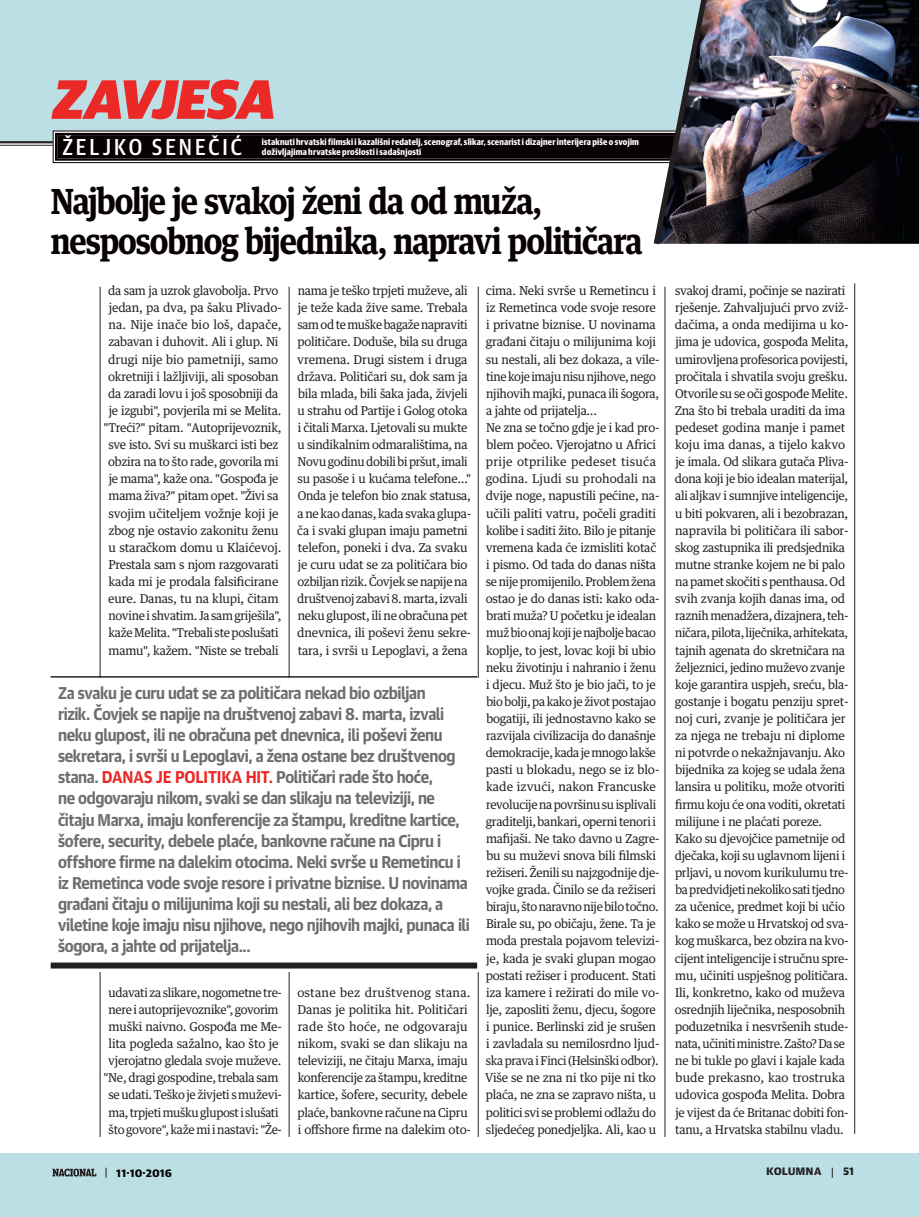
<style>
.page{position:relative;width:919px;height:1217px;background:#fff}
.page>*{position:absolute;margin:0;border:0;box-sizing:border-box;transform-origin:0 0}
.t1{font:italic 900 55.5px "Guardian Sans";letter-spacing:-.01em;color:#eb2927}
.Paragraph_Style_2{font:700 34.8px/40.5px "Guardian Text Egyp";letter-spacing:-.035em;color:#080302;scale:.9 1}
._1nadnaslov{font:500 23.1px "Guardian Sans Cond";letter-spacing:.13em;color:#fff}
._1_TXT_9_12_100_inic{font:700 16.5px/21px "Guardian Text Sans";letter-spacing:-.025em;color:#6c6d70;scale:.94 1}
.t2{font:12.15px/17.1px "Guardian Text Egyp";letter-spacing:-.025em;color:#231f20;scale:.96 1}
.t3{font:12.15px/17.1px "Guardian Text Egyp";letter-spacing:-.025em;color:#231f20}
.t4{font:12.15px/17.1px "Guardian Text Egyp";letter-spacing:-.025em;color:#231f20;text-align:center;scale:.95 1}
.t5{font:900 12.15px "Guardian Text Sans";color:#040503}
.t6{font:900 12.15px "Guardian Text Sans";color:#231f20}
._1naslov_glavni_REVI{font:700 9px/10.5px "Guardian Sans Cond";letter-spacing:.02em;color:#fff}
.s1{color:#eb2927}
</style>
<div class="page">
<hr style="left:100px;top:286px;width:1px;height:850px;background:#231f20">
<hr style="left:289px;top:286px;width:1px;height:850px;background:#231f20">
<div style="left:0;top:0;width:918px;height:144px;background:#bcdee5"></div>
<svg style="left:0;top:143px;width:51px;height:2px"></svg>
<hr style="left:0;top:141px;width:918px;height:2px;background:#231f20">
<hr style="left:0;top:145px;width:918px;height:1px;background:#231f20">
<hr style="left:854px;top:283px;width:1px;height:850px;background:#231f20">
<hr style="left:478px;top:286px;width:1px;height:850px;background:#231f20">
<hr style="left:664px;top:286px;width:1px;height:850px;background:#231f20">
<div style="left:0;top:1152px;width:20px;height:64px;background:#bcdee5"></div>
<div style="left:13px;top:1152px;width:905px;height:64px;background:#bcdee5"></div>
<svg style="left:52px;top:1168px;width:44px;height:8px"></svg>
<img style="left:721px;top:0;width:197px;height:244px">
<svg style="left:51px;top:0;width:670px;height:245px"></svg>
<div style="left:50px;top:677px;width:429px;height:294px;background:#fff"></div>
<hr style="left:51px;top:676px;width:426px;height:1px;background:#231f20">
<div style="left:51px;top:962px;width:426px;height:6px;background:#231f20"></div>
<h1 class="t1" style="left:52px;top:57px;width:225px">ZAVJESA</h1>
<p class="_1nadnaslov" style="left:62px;top:130px;width:181px">ŽELJKO SENEČIĆ</p>
<p class="_1naslov_glavni_REVI" style="left:262px;top:136px;width:378px">istaknuti hrvatski filmski i kazališni redatelj, scenograf, slikar, scenarist i dizajner interijera piše o svojim doživljajima hrvatske prošlosti i sadašnjosti</p>
<p class="Paragraph_Style_2" style="left:51px;top:178px;width:659px">Najbolje je svakoj ženi da od muža, nesposobnog bijednika, napravi političara</p>
<p class="t2" style="left:103px;top:281px;width:187px;text-align:center">da sam ja uzrok glavobolja. Prvo jedan, pa dva, pa šaku Plivado&shy;na. Nije inače bio loš, dapače, zabavan i duhovit. Ali i glup. Ni drugi nije bio pametniji, samo okretniji i lažljiviji, ali sposoban da zaradi lovu i još sposobniji da je izgubi", povjerila mi se Melita. "Treći?" pitam. "Autoprijevoznik, sve isto. Svi su muškarci isti bez obzira na to što rade, govorila mi je mama", kaže ona. "Gospođa je mama živa?" pitam opet. "Živi sa svojim učiteljem vožnje koji je zbog nje ostavio zakonitu ženu u staračkom domu u Klaićevoj.<br>Prestala sam s njom razgovarati kada mi je prodala falsificirane eure. Danas, tu na klupi, čitam novine i shvatim. Ja sam griješila", kaže Melita. "Trebali ste poslušati mamu", kažem. "Niste se trebali</p>
<p class="t2" style="left:297px;top:281px;width:183px">nama je teško trpjeti muževe, ali je teže kada žive same. Trebala sam od te muške bagaže napraviti političare. Doduše, bila su druga vremena. Drugi sistem i druga država. Političari su, dok sam ja bila mlada, bili šaka jada, živjeli u strahu od Partije i Golog otoka i čitali Marxa. Ljetovali su mukte u sindikalnim odmaralištima, na<br>Novu godinu dobili bi pršut, imali su pasoše i u kućama telefone…"<br>Onda je telefon bio znak statusa, a ne kao danas, kada svaka glupa&shy;ča i svaki glupan imaju pametni telefon, poneki i dva. Za svaku je curu udat se za političara bio ozbiljan rizik. Čovjek se napije na društvenoj zabavi 8. marta, izvali neku glupost, ili ne obračuna pet dnevnica, ili poševi ženu sekre&shy;tara, i svrši u Lepoglavi, a žena</p>
<p class="_1_TXT_9_12_100_inic" style="left:58px;top:681px;width:439px">Za svaku je curu udat se za političara nekad bio ozbiljan<br>rizik. Čovjek se napije na društvenoj zabavi 8. marta, izvali neku glupost, ili ne obračuna pet dnevnica, ili poševi ženu sekretara, i svrši u Lepoglavi, a žena ostane bez društvenog stana. <span class="s1">DANAS JE POLITIKA HIT.</span> Političari rade što hoće,<br>ne odgovaraju nikom, svaki se dan slikaju na televiziji, ne čitaju Marxa, imaju konferencije za štampu, kreditne kartice, šofere, security, debele plaće, bankovne račune na Cipru i offshore firme na dalekim otocima. Neki svrše u Remetincu i iz Remetinca vode svoje resore i privatne biznise. U novinama građani čitaju o milijunima koji su nestali, ali bez dokaza, a viletine koje imaju nisu njihove, nego njihovih majki, punaca ili šogora, a jahte od prijatelja...</p>
<p class="t4" style="left:103px;top:982px;width:189px">udavati za slikare, nogometne tre&shy;nere i autoprijevoznike", govorim muški naivno. Gospođa me Me&shy;lita pogleda sažalno, kao što je vjerojatno gledala svoje muževe. "Ne, dragi gospodine, trebala sam se udati. Teško je živjeti s muževi&shy;ma, trpjeti mušku glupost i slušati što govore", kaže mi i nastavi: "Že-</p>
<p class="t3" style="left:297px;top:982px;width:175px">ostane bez društvenog stana.<br>Danas je politika hit. Političari rade što hoće, ne odgovaraju nikom, svaki se dan slikaju na televiziji, ne čitaju Marxa, imaju konferencije za štampu, kreditne kartice, šofere, security, debele plaće, bankovne račune na Cipru i offshore firme na dalekim oto-</p>
<p class="t3" style="left:485px;top:281px;width:175px">cima. Neki svrše u Remetincu i iz Remetinca vode svoje resore i privatne biznise. U novinama građani čitaju o milijunima koji su nestali, ali bez dokaza, a vile&shy;tine koje imaju nisu njihove, nego njihovih majki, punaca ili šogora, a jahte od prijatelja...</p>
<p class="t2" style="left:485px;top:418px;width:183px">Ne zna se točno gdje je i kad pro&shy;blem počeo. Vjerojatno u Africi prije otprilike pedeset tisuća godina. Ljudi su prohodali na dvije noge, napustili pećine, na&shy;učili paliti vatru, počeli graditi kolibe i saditi žito. Bilo je pitanje vremena kada će izmisliti kotač i pismo. Od tada do danas ništa se nije promijenilo. Problem žena ostao je do danas isti: kako oda&shy;brati muža? U početku je idealan muž bio onaj koji je najbolje bacao koplje, to jest, lovac koji bi ubio neku životinju i nahranio i ženu i djecu. Muž što je bio jači, to je bio bolji, pa kako je život postajao bogatiji, ili jednostavno kako se razvijala civilizacija do današnje demokracije, kada je mnogo lakše pasti u blokadu, nego se iz blo&shy;kade izvući, nakon Francuske revolucije na površinu su isplivali graditelji, bankari, operni tenori i mafijaši. Ne tako davno u Zagre&shy;bu su muževi snova bili filmski režiseri. Ženili su najzgodnije dje&shy;vojke grada. Činilo se da režiseri biraju, što naravno nije bilo točno.<br>Birale su, po običaju, žene. Ta je moda prestala pojavom televizi&shy;je, kada je svaki glupan mogao postati režiser i producent. Stati iza kamere i režirati do mile vo&shy;lje, zaposliti ženu, djecu, šogore i punice. Berlinski zid je srušen i zavladala su nemilosrdno ljud&shy;ska prava i Finci (Helsinški odbor).<br>Više se ne zna ni tko pije ni tko plaća, ne zna se zapravo ništa, u politici svi se problemi odlažu do sljedećeg ponedjeljka. Ali, kao u</p>
<p class="t2" style="left:674px;top:281px;width:183px">svakoj drami, počinje se nazirati rješenje. Zahvaljujući prvo zviž&shy;dačima, a onda medijima u ko&shy;jima je udovica, gospođa Melita, umirovljena profesorica povijesti, pročitala i shvatila svoju grešku.<br>Otvorile su se oči gospođe Melite.<br>Zna što bi trebala uraditi da ima pedeset godina manje i pamet koju ima danas, a tijelo kakvo je imala. Od slikara gutača Pliva&shy;dona koji je bio idealan materijal, ali aljkav i sumnjive inteligencije, u biti pokvaren, ali i bezobrazan, napravila bi političara ili sabor&shy;skog zastupnika ili predsjednika mutne stranke kojem ne bi palo na pamet skočiti s penthausa. Od svih zvanja kojih danas ima, od raznih menadžera, dizajnera, teh&shy;ničara, pilota, liječnika, arhitekata, tajnih agenata do skretničara na željeznici, jedino muževo zvanje koje garantira uspjeh, sreću, bla&shy;gostanje i bogatu penziju spret&shy;noj curi, zvanje je političara jer za njega ne trebaju ni diplome ni potvrde o nekažnjavanju. Ako bijednika za kojeg se udala žena lansira u politiku, može otvoriti firmu koju će ona voditi, okretati milijune i ne plaćati poreze.</p>
<p class="t2" style="left:674px;top:828px;width:182px">Kako su djevojčice pametnije od dječaka, koji su uglavnom lijeni i prljavi, u novom kurikulumu tre&shy;ba predvidjeti nekoliko sati tjedno za učenice, predmet koji bi učio kako se može u Hrvatskoj od sva&shy;kog muškarca, bez obzira na kvo&shy;cijent inteligencije i stručnu spre&shy;mu, učiniti uspješnog političara.<br>Ili, konkretno, kako od muževa osrednjih liječnika, nesposobnih poduzetnika i nesvršenih stude&shy;nata, učiniti ministre. Zašto? Da se ne bi tukle po glavi i kajale kada bude prekasno, kao trostruka udovica gospođa Melita. Dobra je vijest da će Britanac dobiti fon&shy;tanu, a Hrvatska stabilnu vladu.</p>
<p class="t5" style="left:116px;top:1161px;width:57px">11·10·2016</p>
<p class="t6" style="left:766px;top:1159px;width:57px">KOLUMNA</p>
<p class="t6" style="left:843px;top:1159px;width:13px">51</p>
</div>
